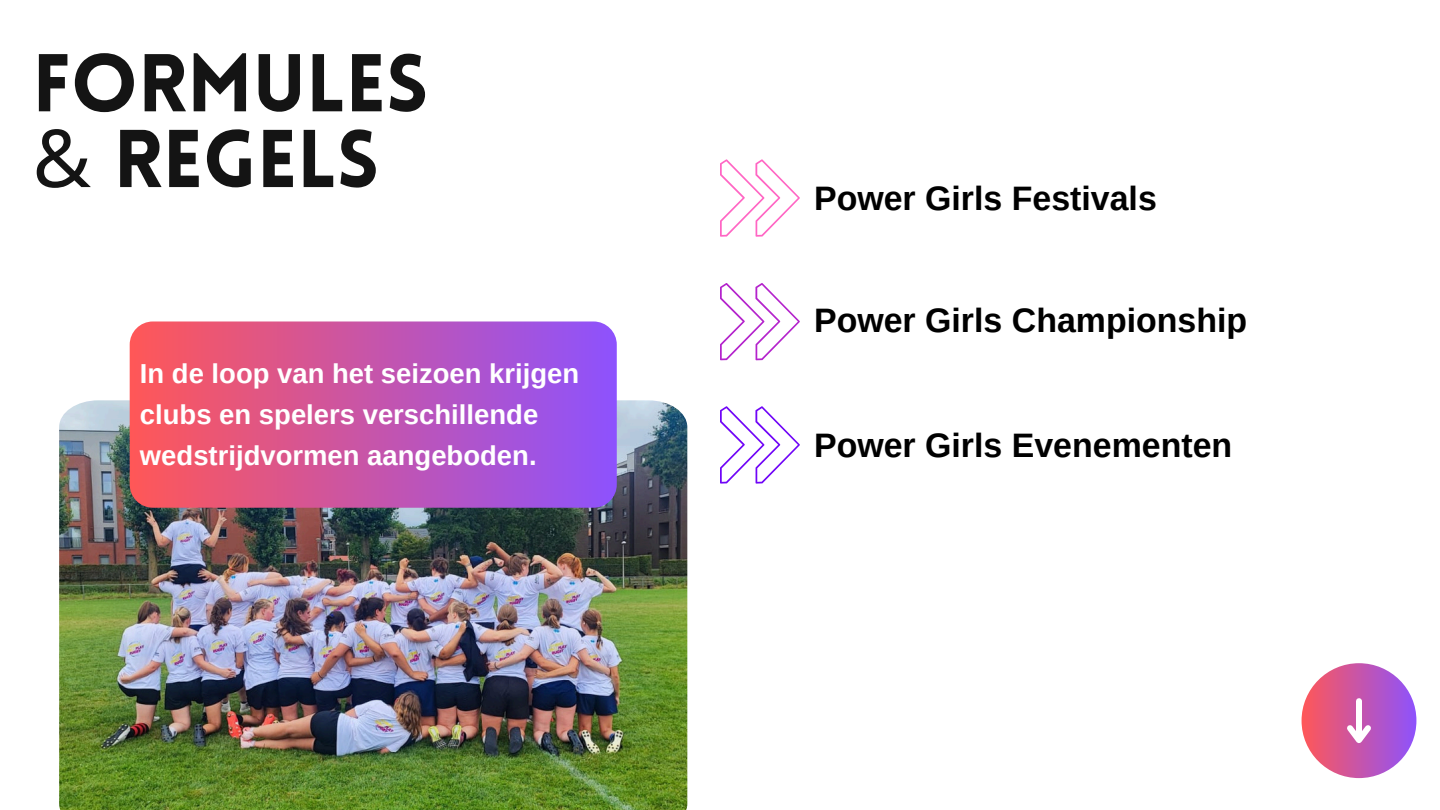
<style>
.page{position:relative;width:1440px;height:810px;background:#fff}
.page>*{position:absolute;margin:0;border:0;box-sizing:border-box;transform-origin:0 0}
.t1{font:900 80px/75.8px "Lovelo";color:#141414}
.t2{font:700 33.9px "Arimo";color:#000}
.t3{font:700 27.5px/41.2px "Arimo";color:#fff}
.s1{font-family:"Noto Sans";font-weight:400}
</style>
<div class="page">
<img style="left:59px;top:400px;width:628px;height:410px">
<div style="left:130px;top:321px;width:487px;height:187px;background:linear-gradient(to right,#ff5757,#8d52fe);border-radius:23px"></div>
<svg style="left:720px;top:159px;width:80px;height:78px"></svg>
<svg style="left:720px;top:283px;width:80px;height:77px"></svg>
<svg style="left:720px;top:406px;width:80px;height:78px"></svg>
<div style="left:1302px;top:663px;width:114px;height:115px;background:linear-gradient(to right,#ff5758,#8f53fb);border-radius:50%"></div>
<div style="left:1356px;top:701px;width:6px;height:38px;background:#fff"></div>
<svg style="left:1342px;top:720px;width:34px;height:30px"></svg>
<h2 class="t1" style="left:32px;top:53px;width:397px">FORMULES <span class="s1">&amp;</span> REGELS</h2>
<p class="t3" style="left:140px;top:353px;width:441px">In de loop van het seizoen krijgen clubs en spelers verschillende wedstrijdvormen aangeboden.</p>
<p class="t2" style="left:814px;top:179px;width:344px">Power Girls Festivals</p>
<p class="t2" style="left:814px;top:302px;width:435px">Power Girls Championship</p>
<p class="t2" style="left:814px;top:426px;width:420px">Power Girls Evenementen</p>
</div>
